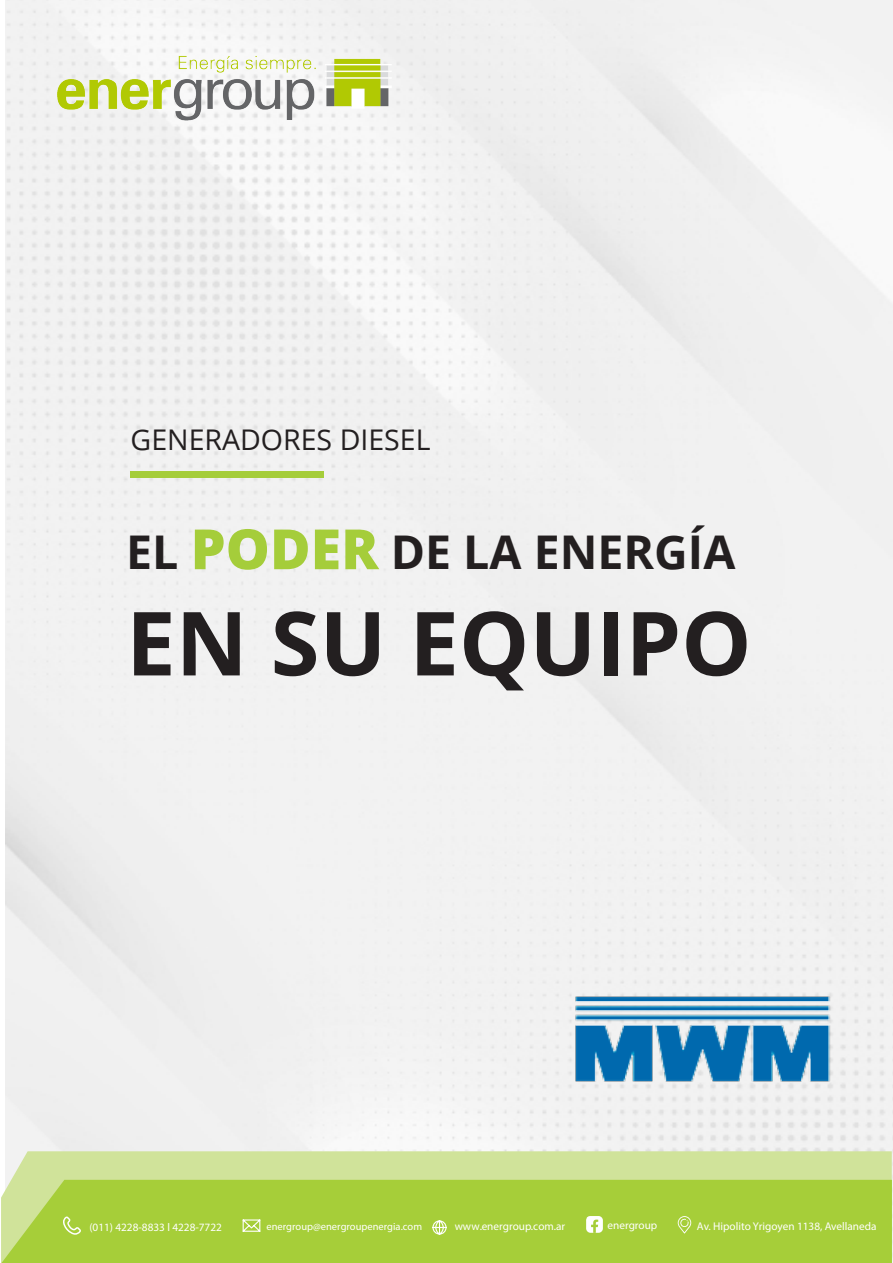
<style>
.page{position:relative;width:893px;height:1263px;background:#fff}
.page>*{position:absolute;margin:0;border:0;box-sizing:border-box;transform-origin:0 0}
.t1{font:700 88.5px "Open Sans";color:#231f20}
.t2{font:700 46.5px "Open Sans";color:#231f20}
.t3{font:28.5px "Open Sans";color:#231f20}
.t4{font:11.25px "Myriad Pro";color:#fff}
.t5{font:10.5px "Myriad Pro";color:#fff}
.s1{font-weight:800;font-size:55.5px;color:#a5cd3a}
</style>
<div class="page">
<div style="left:5px;top:0;width:888px;height:1263px;background:#f1f1f1"></div>
<svg style="left:5px;top:1151px;width:887px;height:29px;background:#d0e39b"></svg>
<div style="left:1px;top:1180px;width:891px;height:83px;background:#a6ce39"></div>
<svg style="left:586px;top:1216px;width:17px;height:17px"></svg>
<svg style="left:243px;top:1219px;width:17px;height:13px"></svg>
<svg style="left:63px;top:1216px;width:18px;height:19px"></svg>
<svg style="left:432px;top:1220px;width:15px;height:14px"></svg>
<svg style="left:678px;top:1216px;width:13px;height:17px"></svg>
<div style="left:131px;top:472px;width:193px;height:6px;background:#a5cd3a"></div>
<img style="left:54px;top:54px;width:337px;height:70px">
<img style="left:554px;top:950px;width:300px;height:177px">
<p class="t3" style="left:131px;top:420px;width:301px">GENERADORES DIESEL</p>
<p class="t2" style="left:126px;top:519px;width:611px">EL <span class="s1">PODER</span> DE LA ENERGÍA</p>
<p class="t1" style="left:126px;top:581px;width:627px">EN SU EQUIPO</p>
<p class="t4" style="left:89px;top:1221px;width:134px">(011) 4228-8833 l 4228-7722</p>
<p class="t5" style="left:267px;top:1220px;width:157px">energroup@energroupenergia.com</p>
<p class="t4" style="left:455px;top:1220px;width:112px">www.energroup.com.ar</p>
<p class="t4" style="left:607px;top:1219px;width:51px">energroup</p>
<p class="t4" style="left:697px;top:1219px;width:181px">Av. Hipolito Yrigoyen 1138, Avellaneda</p>
</div>
